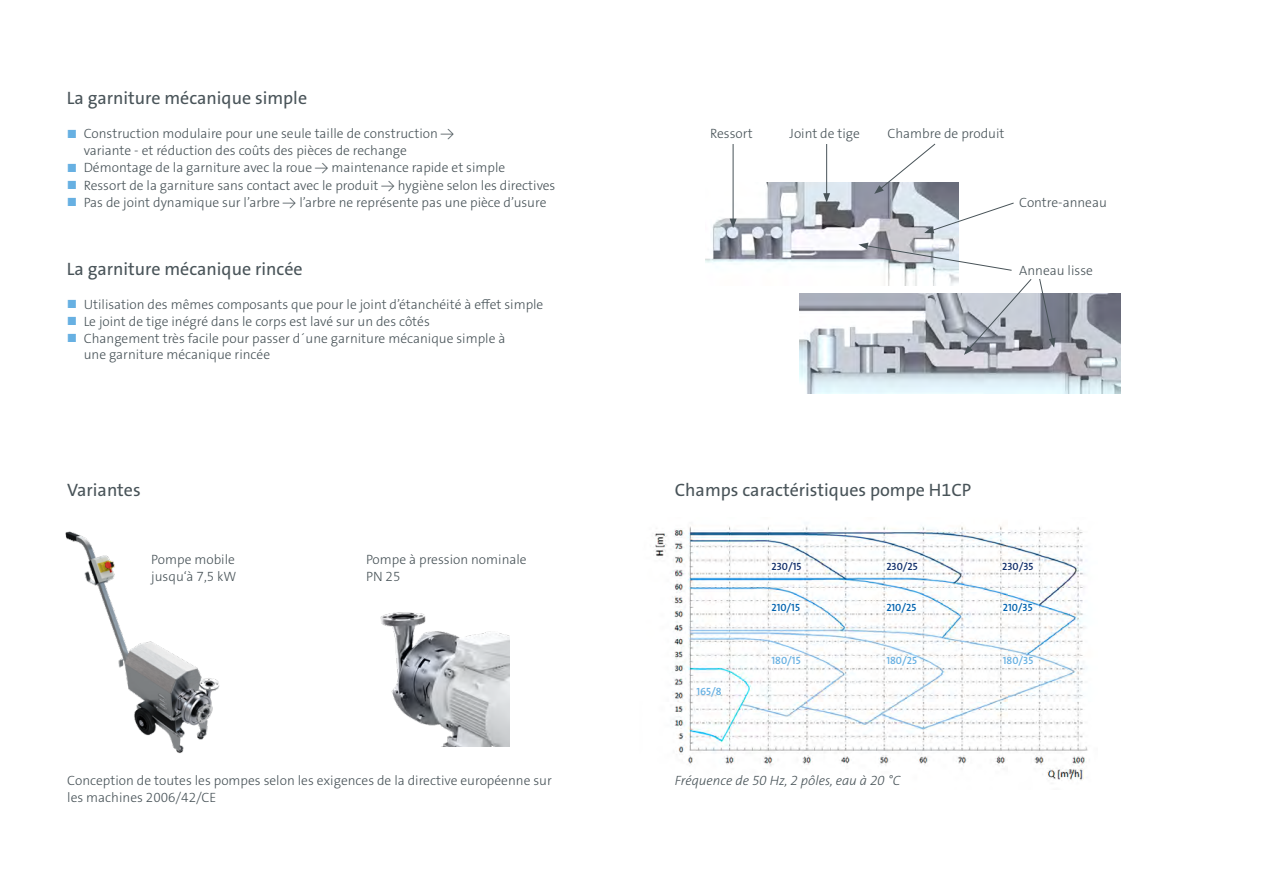
<style>
.page{position:relative;width:1263px;height:893px;background:#fff}
.page>*{position:absolute;margin:0;border:0;box-sizing:border-box;transform-origin:0 0}
.t1{font:18px "The Sans LP5 Plain";color:#485358}
.t2{font:13.5px/17px "The Sans LP3 Lig";color:#485358}
.t3{font:13.5px "The Sans LP3 Lig IT";color:#485358}
.t4{font:10.5px "The Sans LP6 Se Bld";color:#67b0e2}
.t5{font:10.5px "The Sans LP6 Se Bld";color:#0061ad}
.t6{font:10.5px "The Sans LP6 Se Bld";color:#102d69}
.s1{font-family:"The Sans LP5 Plain";font-size:12px;color:#67b0e2}
</style>
<div class="page">
<img style="left:654px;top:525px;width:434px;height:256px">
<img style="left:65px;top:531px;width:155px;height:223px">
<img style="left:380px;top:612px;width:129px;height:134px">
<img style="left:705px;top:182px;width:253px;height:103px">
<img style="left:799px;top:293px;width:321px;height:101px">
<hr style="left:733px;top:144px;width:1px;height:77px;background:#485358">
<svg style="left:730px;top:219px;width:6px;height:9px"></svg>
<hr style="left:826px;top:144px;width:1px;height:52px;background:#485358">
<svg style="left:823px;top:193px;width:7px;height:10px"></svg>
<svg style="left:874px;top:143px;width:62px;height:51px"></svg>
<svg style="left:924px;top:202px;width:90px;height:31px"></svg>
<svg style="left:858px;top:243px;width:154px;height:28px"></svg>
<svg style="left:964px;top:279px;width:68px;height:76px"></svg>
<svg style="left:1039px;top:279px;width:16px;height:69px"></svg>
<h1 class="t1" style="left:67px;top:87px;width:242px">La garniture mécanique simple</h1>
<p class="t2" style="left:84px;top:126px;width:372px;text-indent:-17px"><span class="s1">■</span> Construction modulaire pour une seule taille de construction → variante - et réduction des coûts des pièces de rechange</p>
<p class="t2" style="left:67px;top:160px;width:440px"><span class="s1">■</span> Démontage de la garniture avec la roue → maintenance rapide et simple</p>
<p class="t2" style="left:67px;top:177px;width:490px"><span class="s1">■</span> Ressort de la garniture sans contact avec le produit → hygiène selon les directives</p>
<p class="t2" style="left:67px;top:194px;width:481px"><span class="s1">■</span> Pas de joint dynamique sur l’arbre → l’arbre ne représente pas une pièce d’usure</p>
<h1 class="t1" style="left:67px;top:257px;width:237px">La garniture mécanique rincée</h1>
<p class="t2" style="left:67px;top:296px;width:478px"><span class="s1">■</span> Utilisation des mêmes composants que pour le joint d’étanchéité à effet simple</p>
<p class="t2" style="left:67px;top:313px;width:365px"><span class="s1">■</span> Le joint de tige inégré dans le corps est lavé sur un des côtés</p>
<p class="t2" style="left:84px;top:330px;width:423px;line-height:16.5px;text-indent:-17px"><span class="s1">■</span> Changement très facile pour passer d´une garniture mécanique simple à une garniture mécanique rincée</p>
<h1 class="t1" style="left:67px;top:478px;width:75px">Variantes</h1>
<p class="t2" style="left:151px;top:551px;width:87px">Pompe mobile jusqu‘à 7,5 kW</p>
<p class="t2" style="left:366px;top:551px;width:162px">Pompe à pression nominale<br>PN 25</p>
<p class="t2" style="left:710px;top:126px;width:44px">Ressort</p>
<p class="t2" style="left:790px;top:126px;width:72px">Joint de tige</p>
<p class="t2" style="left:887px;top:126px;width:119px">Chambre de produit</p>
<p class="t2" style="left:1019px;top:194px;width:89px">Contre-anneau</p>
<p class="t2" style="left:1019px;top:262px;width:75px">Anneau lisse</p>
<h1 class="t1" style="left:675px;top:478px;width:298px">Champs caractéristiques pompe H1CP</h1>
<p class="t6" style="left:771px;top:560px;width:31px">230/15</p>
<p class="t6" style="left:886px;top:560px;width:33px">230/25</p>
<p class="t6" style="left:1002px;top:560px;width:33px">230/35</p>
<p class="t5" style="left:771px;top:601px;width:30px">210/15</p>
<p class="t5" style="left:886px;top:601px;width:31px">210/25</p>
<p class="t5" style="left:1003px;top:601px;width:31px">210/35</p>
<p class="t4" style="left:696px;top:684px;width:27px">165/8</p>
<p class="t4" style="left:771px;top:654px;width:31px">180/15</p>
<p class="t4" style="left:886px;top:654px;width:32px">180/25</p>
<p class="t4" style="left:1003px;top:654px;width:32px">180/35</p>
<p class="t2" style="left:67px;top:772px;width:486px">Conception de toutes les pompes selon les exigences de la directive européenne sur les machines 2006/42/CE</p>
<p class="t3" style="left:675px;top:772px;width:227px">Fréquence de 50 Hz, 2 pôles, eau à 20 °C</p>
</div>
